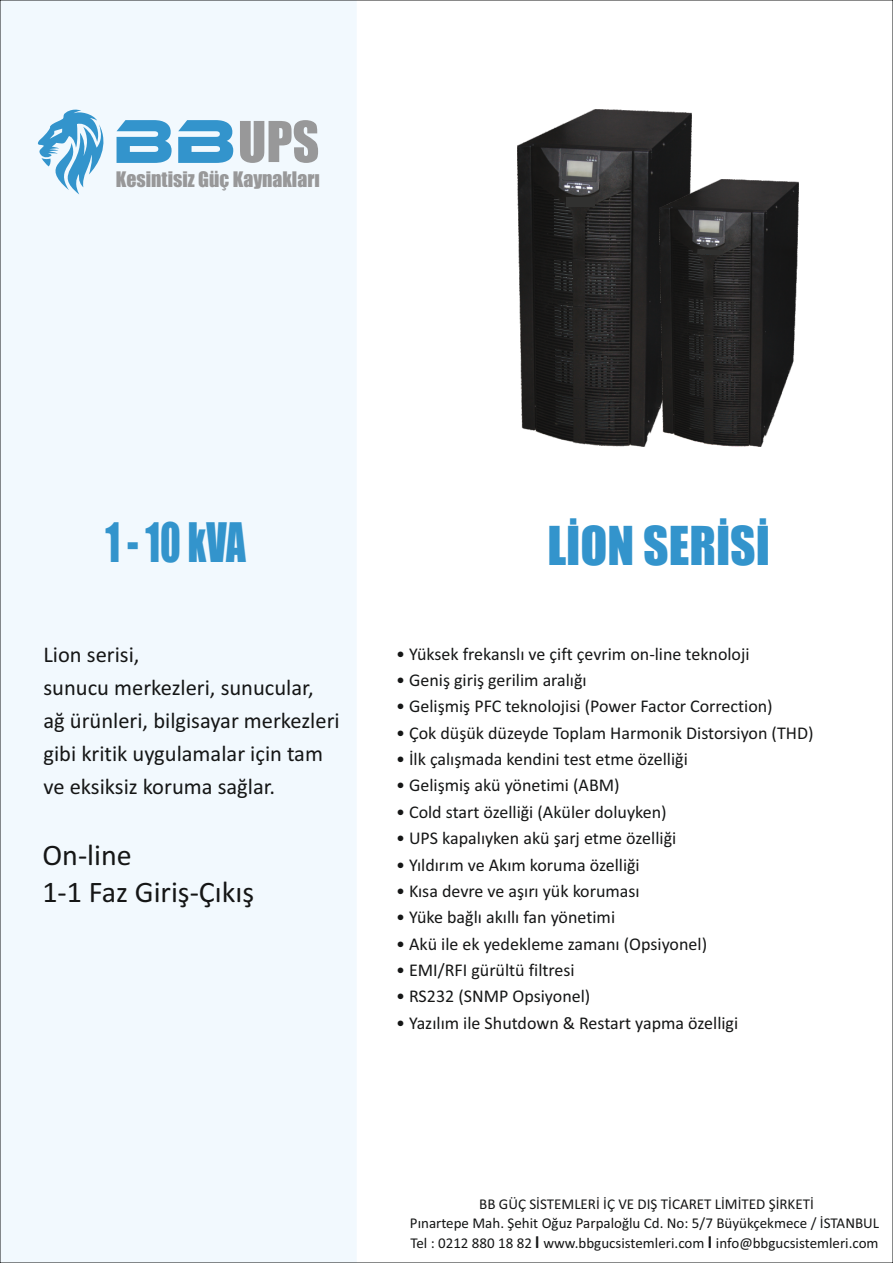
<style>
.page{position:relative;width:893px;height:1263px;background:#fff}
.page>*{position:absolute;margin:0;border:0;box-sizing:border-box;transform-origin:0 0}
.t1{font:51.9px "Impact";color:#989899}
.t2{font:50.25px "Impact";color:#3394cc;scale:.77 1}
.t3{font:49.5px "Impact";color:#3394cc}
.t4{font:30px/36.6px "Calibri";color:#151616}
.t5{font:22.5px/33px "Calibri";color:#151616}
.t6{font:19.8px "Impact";color:#989899}
.t7{font:18px "Calibri";color:#151616}
.t8{font:15px/18.3px "Calibri";color:#151616;text-align:center}
.s1{font-weight:700;font-size:17.25px}
</style>
<div class="page">
<div style="left:2px;top:2px;width:354px;height:1259px;background:#f2f9fe"></div>
<img style="left:517px;top:110px;width:175px;height:337px">
<img style="left:660px;top:179px;width:138px;height:268px">
<div style="left:566px;top:197px;width:28px;height:10px;background:#313130"></div>
<svg style="left:697px;top:249px;width:26px;height:6px"></svg>
<svg style="left:37px;top:107px;width:73px;height:88px"></svg>
<svg style="left:117px;top:120px;width:55px;height:43px"></svg>
<svg style="left:178px;top:120px;width:55px;height:43px"></svg>
<h1 class="t1" style="left:238px;top:121px;width:83px">UPS</h1>
<p class="t6" style="left:116px;top:171px;width:206px">Kesintisiz Güç Kaynakları</p>
<h2 class="t2" style="left:106px;top:522px;width:184px">1 - 10 kVA</h2>
<h3 class="t3" style="left:547px;top:526px;width:224px">LİON SERİSİ</h3>
<p class="t5" style="left:43px;top:640px;width:298px">Lion serisi,<br>sunucu merkezleri, sunucular, ağ ürünleri, bilgisayar merkezleri gibi kritik uygulamalar için tam ve eksiksiz koruma sağlar.</p>
<h3 class="t4" style="left:42px;top:839px;width:213px">On-line<br>1-1 Faz Giriş-Çıkış</h3>
<p class="t7" style="left:396px;top:646px;width:355px">• Yüksek frekanslı ve çift çevrim on-line teknoloji</p>
<p class="t7" style="left:396px;top:672px;width:192px">• Geniş giriş gerilim aralığı</p>
<p class="t7" style="left:396px;top:699px;width:378px">• Gelişmiş PFC teknolojisi (Power Factor Correction)</p>
<p class="t7" style="left:396px;top:725px;width:419px">• Çok düşük düzeyde Toplam Harmonik Distorsiyon (THD)</p>
<p class="t7" style="left:396px;top:752px;width:293px">• İlk çalışmada kendini test etme özelliği</p>
<p class="t7" style="left:396px;top:778px;width:225px">• Gelişmiş akü yönetimi (ABM)</p>
<p class="t7" style="left:396px;top:804px;width:272px">• Cold start özelliği (Aküler doluyken)</p>
<p class="t7" style="left:396px;top:831px;width:282px">• UPS kapalıyken akü şarj etme özelliği</p>
<p class="t7" style="left:396px;top:857px;width:245px">• Yıldırım ve Akım koruma özelliği</p>
<p class="t7" style="left:396px;top:883px;width:245px">• Kısa devre ve aşırı yük koruması</p>
<p class="t7" style="left:396px;top:910px;width:221px">• Yüke bağlı akıllı fan yönetimi</p>
<p class="t7" style="left:396px;top:936px;width:313px">• Akü ile ek yedekleme zamanı (Opsiyonel)</p>
<p class="t7" style="left:396px;top:962px;width:180px">• EMI/RFI gürültü filtresi</p>
<p class="t7" style="left:396px;top:989px;width:196px">• RS232 (SNMP Opsiyonel)</p>
<p class="t7" style="left:396px;top:1015px;width:344px">• Yazılım ile Shutdown &amp; Restart yapma özelligi</p>
<p class="t8" style="left:410px;top:1196px;width:471px">BB GÜÇ SİSTEMLERİ İÇ VE DIŞ TİCARET LİMİTED ŞİRKETİ<br>Pınartepe Mah. Şehit Oğuz Parpaloğlu Cd. No: 5/7 Büyükçekmece / İSTANBUL</p>
<p class="t8" style="left:410px;top:1235px;width:470px">Tel : 0212 880 18 82 <span class="s1">l</span> www.bbgucsistemleri.com <span class="s1">l</span> info@bbgucsistemleri.com</p>
</div>
